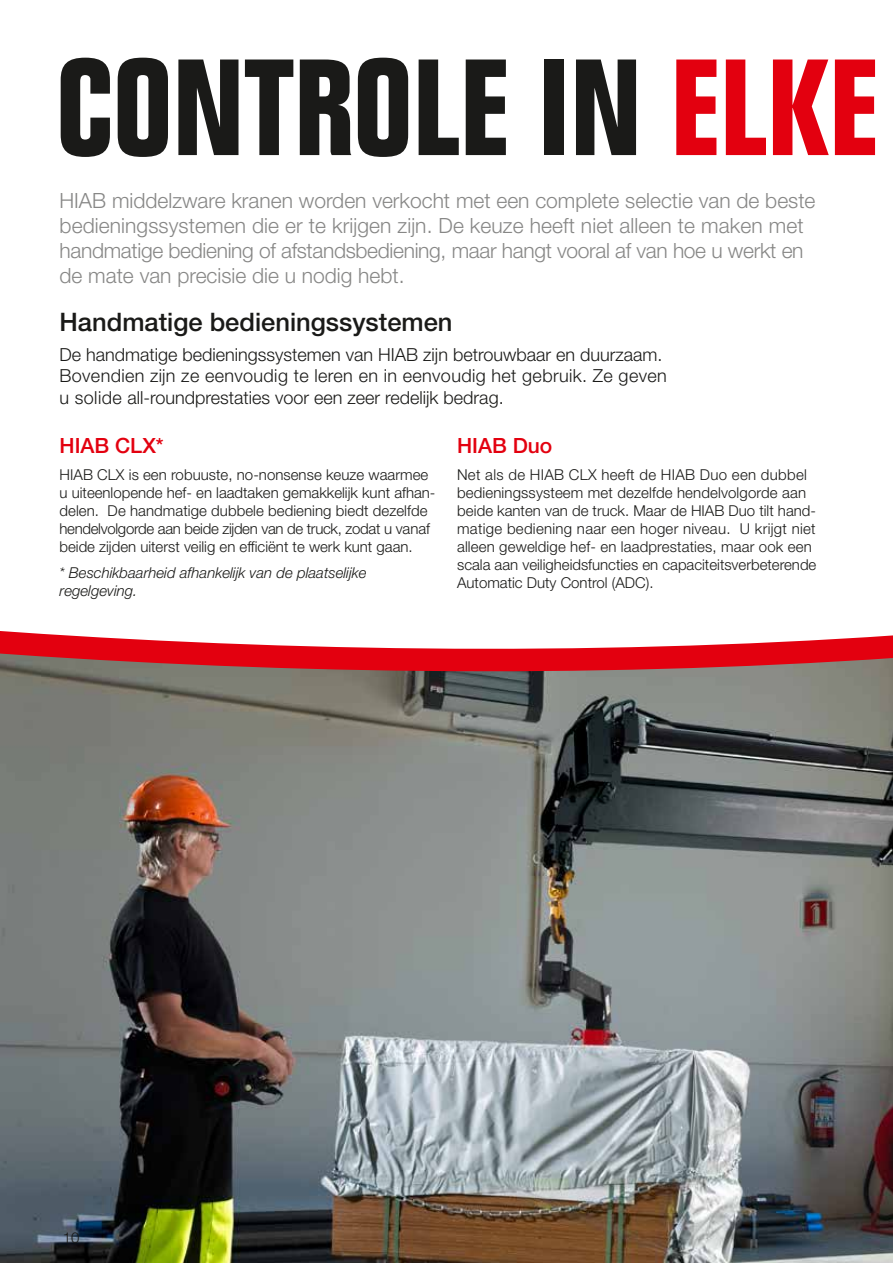
<style>
.page{position:relative;width:893px;height:1263px;background:#fff}
.page>*{position:absolute;margin:0;border:0;box-sizing:border-box;transform-origin:0 0}
.t1{font:700 condensed 133.8px "Folio Std";color:#1a1a18}
.t2{font:500 25.5px "Helvetica Neue LT Pro";color:#1a1a18}
.t3{font:300 21px/25.2px "Helvetica Neue LT Pro";color:#878786}
.t4{font:500 21px "Helvetica Neue LT Pro";color:#e3000f}
.t5{font:300 18px/21.6px "Helvetica Neue LT Pro";color:#1a1a18}
.t6{font:300 15px/18px "Helvetica Neue LT Std";color:#1a1a18}
.t7{font:italic 300 15px/18px "Helvetica Neue LT Pro";color:#1a1a18}
.s1{color:#e3000f}
</style>
<div class="page">
<img style="left:0;top:687px;width:893px;height:576px">
<svg style="left:0;top:631px;width:893px;height:56px"></svg>
<h1 class="t1" style="left:56px;top:34px;width:824px">CONTROLE IN <span class="s1">ELKE</span></h1>
<p class="t3" style="left:60px;top:187px;width:757px">HIAB middelzware kranen worden verkocht met een complete selectie van de beste bedieningssystemen die er te krijgen zijn. De keuze heeft niet alleen te maken met handmatige bediening of afstandsbediening, maar hangt vooral af van hoe u werkt en de mate van precisie die u nodig hebt.</p>
<h2 class="t2" style="left:60px;top:306px;width:395px">Handmatige bedieningssystemen</h2>
<p class="t5" style="left:60px;top:343px;width:609px">De handmatige bedieningssystemen van HIAB zijn betrouwbaar en duurzaam.<br>Bovendien zijn ze eenvoudig te leren en in eenvoudig het gebruik. Ze geven u solide all-roundprestaties voor een zeer redelijk bedrag.</p>
<h3 class="t4" style="left:60px;top:433px;width:106px">HIAB CLX*</h3>
<p class="t6" style="left:60px;top:465px;width:377px">HIAB CLX is een robuuste, no-nonsense keuze waarmee u uiteenlopende hef- en laadtaken gemakkelijk kunt afhan&shy;delen. De handmatige dubbele bediening biedt dezelfde hendelvolgorde aan beide zijden van de truck, zodat u vanaf beide zijden uiterst veilig en efficiënt te werk kunt gaan.</p>
<p class="t7" style="left:60px;top:563px;width:309px">* Beschikbaarheid afhankelijk van de plaatselijke regelgeving.</p>
<h3 class="t4" style="left:457px;top:433px;width:97px">HIAB Duo</h3>
<p class="t6" style="left:457px;top:465px;width:361px">Net als de HIAB CLX heeft de HIAB Duo een dubbel bedieningssysteem met dezelfde hendelvolgorde aan beide kanten van de truck. Maar de HIAB Duo tilt hand&shy;matige bediening naar een hoger niveau. U krijgt niet alleen geweldige hef- en laadprestaties, maar ook een scala aan veiligheidsfuncties en capaciteitsverbeterende Automatic Duty Control (ADC).</p>
<p class="t6" style="left:63px;top:1228px;width:18px">10</p>
</div>
